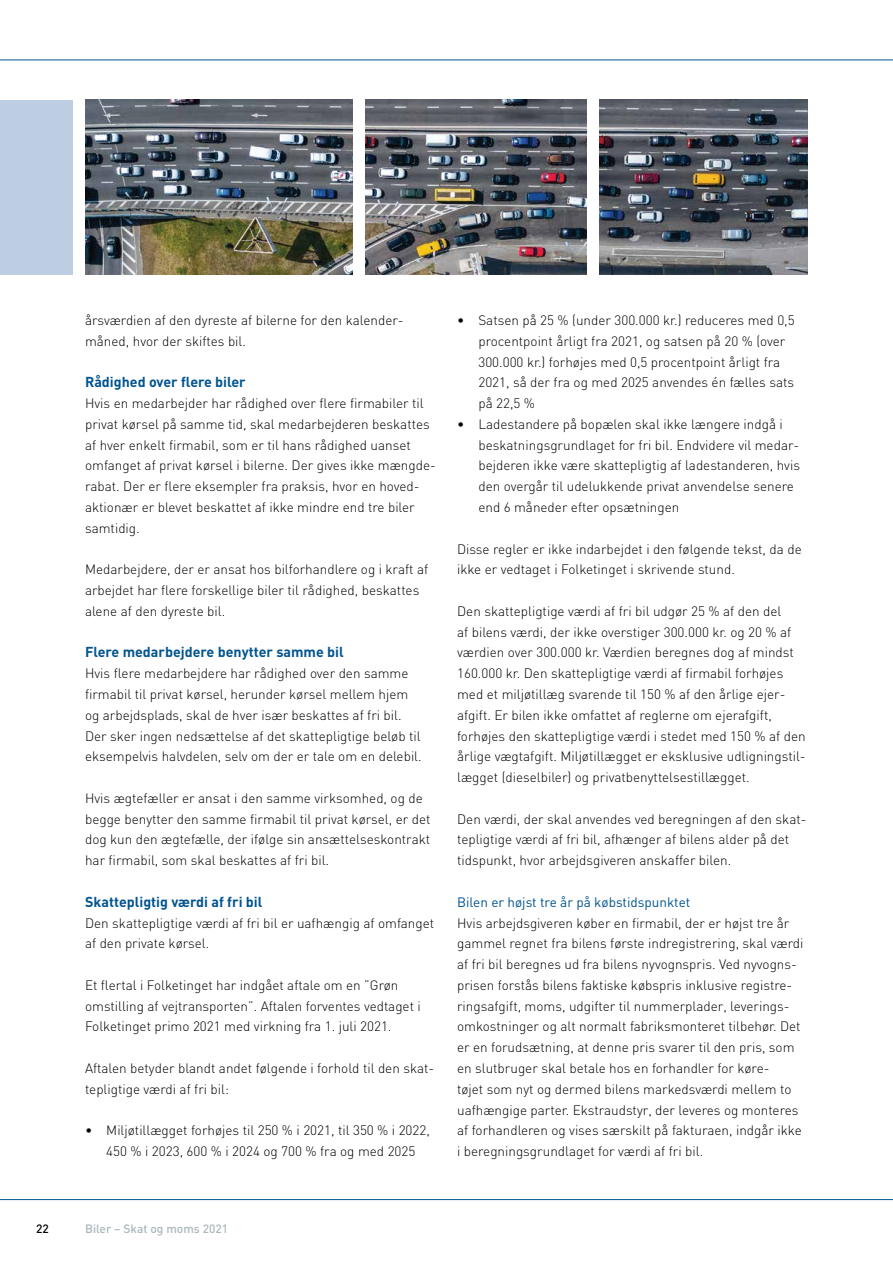
<style>
.page{position:relative;width:893px;height:1263px;background:#fff}
.page>*{position:absolute;margin:0;border:0;box-sizing:border-box;transform-origin:0 0}
.t1{font:700 14.25px "DIN";color:#00548f}
.t2{font:300 13.5px/20.9px "DIN";color:#000}
.t3{font:13.5px "DIN";color:#00548f}
.t4{font:500 12px "DIN";color:#abb7bd}
.t5{font:500 12px "DIN";color:#000}
</style>
<div class="page">
<hr style="left:0;top:60px;width:893px;height:1px;background:#00548f">
<hr style="left:0;top:1199px;width:893px;height:1px;background:#00548f">
<div style="left:0;top:100px;width:72px;height:174px;background:#bdcee2"></div>
<img style="left:85px;top:100px;width:268px;height:174px">
<img style="left:366px;top:100px;width:221px;height:174px">
<img style="left:600px;top:100px;width:208px;height:174px">
<p class="t2" style="left:85px;top:310px;width:320px">årsværdien af den dyreste af bilerne for den kalender&shy;måned, hvor der skiftes bil.</p>
<p class="t1" style="left:85px;top:373px;width:162px">Rådighed over flere biler</p>
<p class="t2" style="left:85px;top:393px;width:352px">Hvis en medarbejder har rådighed over flere firmabiler til privat kørsel på samme tid, skal medarbejderen beskattes af hver enkelt firmabil, som er til hans rådighed uanset omfanget af privat kørsel i bilerne. Der gives ikke mængde&shy;rabat. Der er flere eksempler fra praksis, hvor en hoved&shy;aktionær er blevet beskattet af ikke mindre end tre biler samtidig.</p>
<p class="t2" style="left:85px;top:559px;width:345px">Medarbejdere, der er ansat hos bilforhandlere og i kraft af arbejdet har flere forskellige biler til rådighed, beskattes alene af den dyreste bil.</p>
<p class="t1" style="left:85px;top:643px;width:260px">Flere medarbejdere benytter samme bil</p>
<p class="t2" style="left:85px;top:663px;width:337px">Hvis flere medarbejdere har rådighed over den samme firmabil til privat kørsel, herunder kørsel mellem hjem og arbejdsplads, skal de hver især beskattes af fri bil.<br>Der sker ingen nedsættelse af det skattepligtige beløb til eksempelvis halvdelen, selv om der er tale om en delebil.</p>
<p class="t2" style="left:85px;top:787px;width:347px">Hvis ægtefæller er ansat i den samme virksomhed, og de begge benytter den samme firmabil til privat kørsel, er det dog kun den ægtefælle, der ifølge sin ansættelseskontrakt har firmabil, som skal beskattes af fri bil.</p>
<p class="t1" style="left:85px;top:892px;width:179px">Skattepligtig værdi af fri bil</p>
<p class="t2" style="left:85px;top:912px;width:351px">Den skattepligtige værdi af fri bil er uafhængig af omfanget af den private kørsel.</p>
<p class="t2" style="left:85px;top:974px;width:337px">Et flertal i Folketinget har indgået aftale om en ”Grøn omstilling af vejtransporten”. Aftalen forventes vedtaget i<br>Folketinget primo 2021 med virkning fra 1. juli 2021.</p>
<p class="t2" style="left:85px;top:1057px;width:351px">Aftalen betyder blandt andet følgende i forhold til den skat&shy;tepligtige værdi af fri bil:</p>
<p class="t2" style="left:85px;top:1120px;width:346px;text-align:center">• Miljøtillægget forhøjes til 250 % i 2021, til 350 % i 2022,<br>450 % i 2023, 600 % i 2024 og 700 % fra og med 2025</p>
<p class="t2" style="left:478px;top:310px;width:318px;text-indent:-21px">• Satsen på 25 % (under 300.000 kr.) reduceres med 0,5 procentpoint årligt fra 2021, og satsen på 20 % (over 300.000 kr.) forhøjes med 0,5 procentpoint årligt fra 2021, så der fra og med 2025 anvendes én fælles sats på 22,5 %</p>
<p class="t2" style="left:478px;top:413px;width:323px;text-indent:-21px">• Ladestandere på bopælen skal ikke længere indgå i beskatningsgrundlaget for fri bil. Endvidere vil medar&shy;bejderen ikke være skattepligtig af ladestanderen, hvis den overgår til udelukkende privat anvendelse senere end 6 måneder efter opsætningen</p>
<p class="t2" style="left:457px;top:538px;width:346px">Disse regler er ikke indarbejdet i den følgende tekst, da de ikke er vedtaget i Folketinget i skrivende stund.</p>
<p class="t2" style="left:457px;top:600px;width:350px">Den skattepligtige værdi af fri bil udgør 25 % af den del<br>af bilens værdi, der ikke overstiger 300.000 kr. og 20 % af værdien over 300.000 kr. Værdien beregnes dog af mindst 160.000 kr. Den skattepligtige værdi af firmabil forhøjes med et miljøtillæg svarende til 150 % af den årlige ejer&shy;afgift. Er bilen ikke omfattet af reglerne om ejerafgift, forhøjes den skattepligtige værdi i stedet med 150 % af den årlige vægtafgift. Miljøtillægget er eksklusive udligningstil&shy;lægget (dieselbiler) og privatbenyttelsestillægget.</p>
<p class="t2" style="left:457px;top:808px;width:351px">Den værdi, der skal anvendes ved beregningen af den skat&shy;tepligtige værdi af fri bil, afhænger af bilens alder på det tidspunkt, hvor arbejdsgiveren anskaffer bilen.</p>
<p class="t3" style="left:457px;top:893px;width:235px">Bilen er højst tre år på købstidspunktet</p>
<p class="t2" style="left:457px;top:912px;width:348px">Hvis arbejdsgiveren køber en firmabil, der er højst tre år gammel regnet fra bilens første indregistrering, skal værdi af fri bil beregnes ud fra bilens nyvognspris. Ved nyvogns&shy;prisen forstås bilens faktiske købspris inklusive registre&shy;ringsafgift, moms, udgifter til nummerplader, leverings&shy;omkostninger og alt normalt fabriksmonteret tilbehør. Det er en forudsætning, at denne pris svarer til den pris, som en slutbruger skal betale hos en forhandler for køre-<br>tøjet som nyt og dermed bilens markedsværdi mellem to uafhængige parter. Ekstraudstyr, der leveres og monteres af forhandleren og vises særskilt på fakturaen, indgår ikke i beregningsgrundlaget for værdi af fri bil.</p>
<p class="t5" style="left:36px;top:1220px;width:14px">22</p>
<p class="t4" style="left:85px;top:1220px;width:145px">Biler – Skat og moms 2021</p>
</div>
